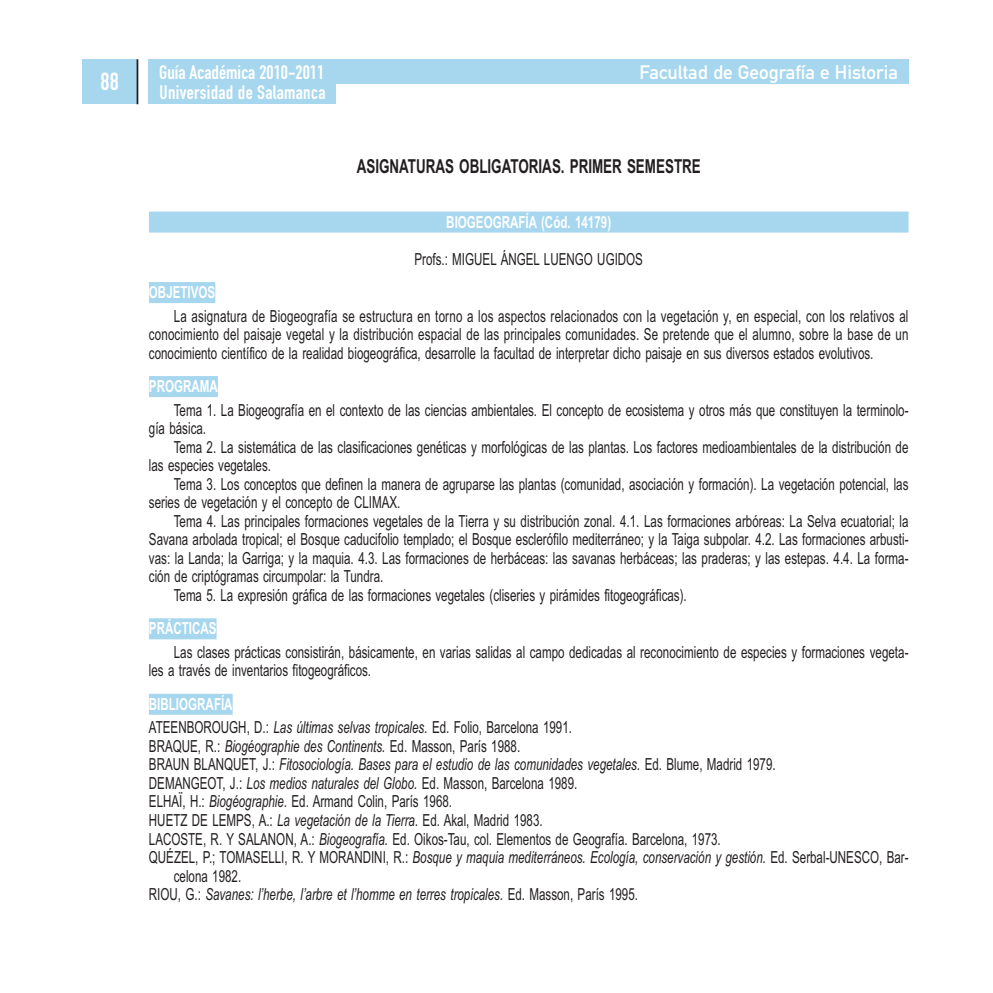
<style>
.page{position:relative;width:993px;height:993px;background:#fff}
.page>*{position:absolute;margin:0;border:0;box-sizing:border-box;transform-origin:0 0}
.t1{font:24.5px "DIN Engschrift Alternate";color:#fff}
.t2{font:19.25px "DIN Engschrift Alternate";letter-spacing:.01em;color:#fff}
.t3{font:700 19.25px "Arial Narrow";color:#231f20;scale:.85 1}
.t4{font:19.25px "DIN Mittelschrift";color:#fff}
.t5{font:16.62px/18.6px "Arial Narrow";color:#231f20;scale:.85 1}
.t6{font:italic 16.62px "Arial Narrow";color:#231f20;scale:.85 1}
.t7{font:700 16.62px "Arial Narrow";color:#fff;scale:.85 1}
.s1{font-weight:700;color:#fff}
.s2{font-style:italic}
.s3{font-style:normal}
</style>
<div class="page">
<div style="left:149px;top:211px;width:759px;height:21px;background:#a6d7ee"></div>
<div style="left:149px;top:282px;width:66px;height:21px;background:#a6d7ee"></div>
<div style="left:149px;top:376px;width:69px;height:21px;background:#a6d7ee"></div>
<div style="left:149px;top:618px;width:67px;height:21px;background:#a6d7ee"></div>
<div style="left:149px;top:693px;width:83px;height:21px;background:#a6d7ee"></div>
<div style="left:82px;top:59px;width:55px;height:45px;background:#a6d7ee"></div>
<hr style="left:136px;top:59px;width:2px;height:45px;background:#231f20">
<div style="left:148px;top:59px;width:760px;height:25px;background:#a6d7ee"></div>
<div style="left:148px;top:83px;width:187px;height:21px;background:#a6d7ee"></div>
<h1 class="t1" style="left:101px;top:73px;width:20px">88</h1>
<p class="t2" style="left:159px;top:66px;width:166px">Guía Académica 2010-2011</p>
<p class="t4" style="left:639px;top:66px;width:260px">Facultad de Geografía e Historia</p>
<p class="t2" style="left:159px;top:85px;width:167px">Universidad de Salamanca</p>
<p class="t3" style="left:356px;top:159px;width:406px">ASIGNATURAS OBLIGATORIAS. PRIMER SEMESTRE</p>
<p class="t7" style="left:446px;top:216px;width:195px">BIOGEOGRAFÍA (Cód. 14179)</p>
<p class="t5" style="left:414px;top:251px;width:270px">Profs.: MIGUEL ÁNGEL LUENGO UGIDOS</p>
<p class="t7" style="left:149px;top:286px;width:80px">OBJETIVOS</p>
<p class="t5" style="left:149px;top:308px;width:894px;text-align:justify;text-indent:25px">La asignatura de Biogeografía se estructura en torno a los aspectos relacionados con la vegetación y, en especial, con los relativos al conocimiento del paisaje vegetal y la distribución espacial de las principales comunidades. Se pretende que el alumno, sobre la base de un conocimiento científico de la realidad biogeográfica, desarrolle la facultad de interpretar dicho paisaje en sus diversos estados evolutivos.</p>
<p class="t7" style="left:149px;top:380px;width:83px">PROGRAMA</p>
<p class="t5" style="left:149px;top:402px;width:894px;text-indent:25px">Tema 1. La Biogeografía en el contexto de las ciencias ambientales. El concepto de ecosistema y otros más que constituyen la terminolo&shy;gía básica.</p>
<p class="t5" style="left:149px;top:439px;width:894px;text-indent:25px">Tema 2. La sistemática de las clasificaciones genéticas y morfológicas de las plantas. Los factores medioambientales de la distribución de las especies vegetales.</p>
<p class="t5" style="left:149px;top:476px;width:894px;text-indent:25px">Tema 3. Los conceptos que definen la manera de agruparse las plantas (comunidad, asociación y formación). La vegetación potencial, las series de vegetación y el concepto de CLIMAX.</p>
<p class="t5" style="left:174px;top:513px;width:865px">Tema 4. Las principales formaciones vegetales de la Tierra y su distribución zonal. 4.1. Las formaciones arbóreas: La Selva ecuatorial; la</p>
<p class="t5" style="left:149px;top:531px;width:894px">Savana arbolada tropical; el Bosque caducifolio templado; el Bosque esclerófilo mediterráneo; y la Taiga subpolar. 4.2. Las formaciones arbusti-</p>
<p class="t5" style="left:149px;top:550px;width:894px">vas: la Landa; la Garriga; y la maquia. 4.3. Las formaciones de herbáceas: las savanas herbáceas; las praderas; y las estepas. 4.4. La forma-</p>
<p class="t5" style="left:149px;top:568px;width:277px">ción de criptógramas circumpolar: la Tundra.</p>
<p class="t5" style="left:174px;top:587px;width:605px">Tema 5. La expresión gráfica de las formaciones vegetales (cliseries y pirámides fitogeográficas).</p>
<p class="t7" style="left:149px;top:622px;width:81px">PRÁCTICAS</p>
<p class="t5" style="left:149px;top:644px;width:894px;text-indent:25px">Las clases prácticas consistirán, básicamente, en varias salidas al campo dedicadas al reconocimiento de especies y formaciones vegeta&shy;les a través de inventarios fitogeográficos.</p>
<p class="t5" style="left:149px;top:693px;width:499px;line-height:23.4px"><span class="s1">BIBLIOGRAFÍA<br></span>ATEENBOROUGH, D.: <span class="s2">Las últimas selvas tropicales.</span> Ed. Folio, Barcelona 1991.</p>
<p class="t5" style="left:149px;top:738px;width:438px">BRAQUE, R.: <span class="s2">Biogéographie des Continents.</span> Ed. Masson, París 1988.</p>
<p class="t6" style="left:149px;top:758px;width:738px"><span class="s3">BRAUN BLANQUET, J.:</span> Fitosociología. Bases para el estudio de las comunidades vegetales. <span class="s3">Ed. Blume, Madrid 1979.</span></p>
<p class="t5" style="left:149px;top:775px;width:505px">DEMANGEOT, J.: <span class="s2">Los medios naturales del Globo.</span> Ed. Masson, Barcelona 1989.</p>
<p class="t5" style="left:149px;top:793px;width:358px">ELHAÏ, H.: <span class="s2">Biogéographie.</span> Ed. Armand Colin, París 1968.</p>
<p class="t5" style="left:149px;top:812px;width:464px">HUETZ DE LEMPS, A.: <span class="s2">La vegetación de la Tierra.</span> Ed. Akal, Madrid 1983.</p>
<p class="t5" style="left:149px;top:830px;width:674px">LACOSTE, R. Y SALANON, A.: <span class="s2">Biogeografía.</span> Ed. Oikos-Tau, col. Elementos de Geografía. Barcelona, 1973.</p>
<p class="t5" style="left:149px;top:849px;width:894px">QUÉZEL, P.; TOMASELLI, R. Y MORANDINI, R.: <span class="s2">Bosque y maquia mediterráneos. Ecología, conservación y gestión.</span> Ed. Serbal-UNESCO, Bar-</p>
<p class="t5" style="left:174px;top:867px;width:81px">celona 1982.</p>
<p class="t6" style="left:149px;top:887px;width:576px"><span class="s3">RIOU, G.:</span> Savanes: l’herbe, l’arbre et l’homme en terres tropicales. <span class="s3">Ed. Masson, París 1995.</span></p>
</div>
